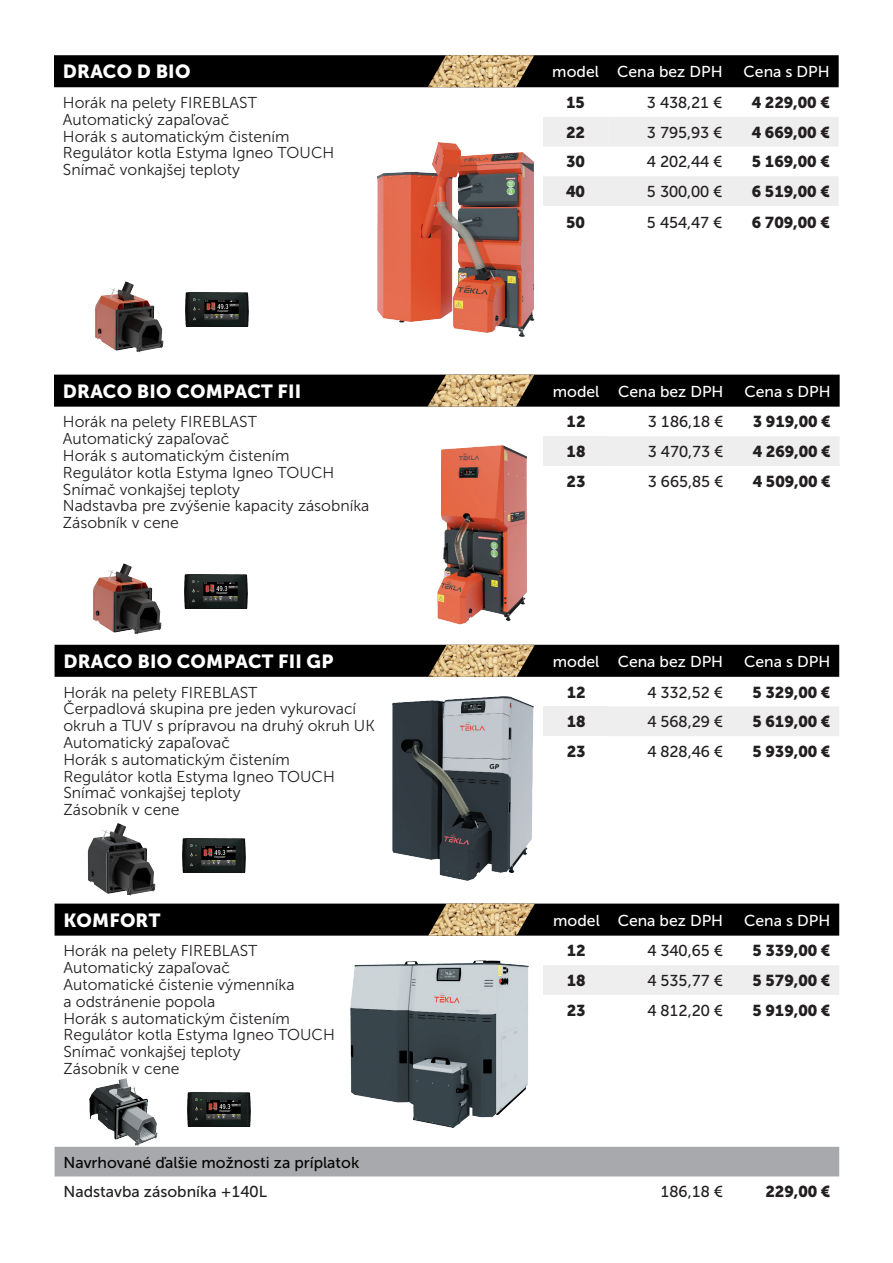
<style>
.page{position:relative;width:893px;height:1263px;background:#fff}
.page>*{position:absolute;margin:0;border:0;box-sizing:border-box;transform-origin:0 0}
.Tytul2{font:18.9px "Museo Sans 900";letter-spacing:.01em;color:#fff}
.Tytuł{font:15.75px "Museo Sans 300";color:#231f20}
.Body{font:15.75px "Museo Sans 500";color:#231f20}
.bold{font:15.75px "Museo Sans 900";color:#231f20}
.Body-2{font:15.75px "Museo Sans 500";color:#fff}
.Body-3{font:15.75px "Museo Sans 500";color:#040503}
.Tytuł-2{font:15.75px "Museo Sans 900";color:#231f20}
.Tytuł-3{font:15.75px "Museo Sans 500";color:#231f20}
</style>
<div class="page">
<div style="left:54px;top:55px;width:785px;height:32px;background:#000"></div>
<svg style="left:543px;top:117px;width:296px;height:89px"></svg>
<img style="left:428px;top:55px;width:106px;height:32px">
<img style="left:377px;top:142px;width:157px;height:194px">
<img style="left:186px;top:293px;width:63px;height:34px">
<img style="left:95px;top:281px;width:69px;height:71px">
<div style="left:54px;top:375px;width:786px;height:32px;background:#000"></div>
<div style="left:543px;top:436px;width:66px;height:30px;background:#eeeeef"></div>
<div style="left:609px;top:436px;width:231px;height:30px;background:#eeeeef"></div>
<img style="left:428px;top:375px;width:106px;height:32px">
<img style="left:437px;top:446px;width:90px;height:179px">
<img style="left:184px;top:575px;width:63px;height:34px">
<img style="left:93px;top:563px;width:69px;height:71px">
<div style="left:55px;top:903px;width:784px;height:33px;background:#000"></div>
<div style="left:544px;top:965px;width:65px;height:30px;background:#eeeeef"></div>
<div style="left:609px;top:965px;width:230px;height:30px;background:#eeeeef"></div>
<div style="left:55px;top:1147px;width:784px;height:29px;background:#a8a9ad"></div>
<img style="left:428px;top:903px;width:107px;height:33px">
<img style="left:187px;top:1092px;width:63px;height:34px">
<img style="left:89px;top:1078px;width:69px;height:68px">
<img style="left:351px;top:961px;width:177px;height:166px">
<div style="left:55px;top:645px;width:784px;height:32px;background:#000"></div>
<div style="left:544px;top:706px;width:65px;height:30px;background:#eeeeef"></div>
<div style="left:609px;top:707px;width:230px;height:29px;background:#eeeeef"></div>
<img style="left:428px;top:645px;width:107px;height:32px">
<img style="left:392px;top:696px;width:142px;height:185px">
<img style="left:183px;top:838px;width:63px;height:35px">
<img style="left:87px;top:823px;width:68px;height:72px">
<p class="Tytul2" style="left:63px;top:61px;width:129px">DRACO D BIO</p>
<p class="Body-2" style="left:552px;top:63px;width:48px">model</p>
<p class="Body-2" style="left:617px;top:63px;width:107px">Cena bez DPH</p>
<p class="Body-2" style="left:743px;top:63px;width:88px">Cena s DPH</p>
<p class="Tytuł" style="left:63px;top:94px;width:196px">Horák na pelety FIREBLAST</p>
<p class="Tytuł" style="left:63px;top:111px;width:168px">Automatický zapaľovač</p>
<p class="Tytuł" style="left:63px;top:128px;width:228px">Horák s automatickým čistením</p>
<p class="Tytuł" style="left:63px;top:144px;width:273px">Regulátor kotla Estyma Igneo TOUCH</p>
<p class="Tytuł" style="left:63px;top:161px;width:179px">Snímač vonkajšej teploty</p>
<p class="Tytuł-2" style="left:566px;top:94px;width:20px">15</p>
<p class="Body" style="left:647px;top:94px;width:77px">3 438,21 €</p>
<p class="bold" style="left:752px;top:94px;width:79px">4 229,00 €</p>
<p class="Tytuł-2" style="left:566px;top:123px;width:20px">22</p>
<p class="Body" style="left:647px;top:124px;width:77px">3 795,93 €</p>
<p class="bold" style="left:752px;top:123px;width:79px">4 669,00 €</p>
<p class="Tytuł-2" style="left:566px;top:153px;width:20px">30</p>
<p class="Body" style="left:647px;top:153px;width:77px">4 202,44 €</p>
<p class="bold" style="left:752px;top:153px;width:79px">5 169,00 €</p>
<p class="Tytuł-2" style="left:566px;top:183px;width:20px">40</p>
<p class="Body" style="left:647px;top:183px;width:77px">5 300,00 €</p>
<p class="bold" style="left:752px;top:183px;width:79px">6 519,00 €</p>
<p class="Tytuł-2" style="left:566px;top:213px;width:20px">50</p>
<p class="Body" style="left:647px;top:213px;width:77px">5 454,47 €</p>
<p class="bold" style="left:752px;top:213px;width:79px">6 709,00 €</p>
<p class="Tytul2" style="left:63px;top:380px;width:240px">DRACO BIO COMPACT FII</p>
<p class="Body-2" style="left:553px;top:382px;width:48px">model</p>
<p class="Body-2" style="left:618px;top:382px;width:107px">Cena bez DPH</p>
<p class="Body-2" style="left:744px;top:382px;width:88px">Cena s DPH</p>
<p class="Tytuł" style="left:63px;top:413px;width:196px">Horák na pelety FIREBLAST</p>
<p class="Tytuł" style="left:63px;top:430px;width:168px">Automatický zapaľovač</p>
<p class="Tytuł" style="left:63px;top:447px;width:228px">Horák s automatickým čistením</p>
<p class="Tytuł" style="left:63px;top:464px;width:273px">Regulátor kotla Estyma Igneo TOUCH</p>
<p class="Tytuł" style="left:63px;top:481px;width:179px">Snímač vonkajšej teploty</p>
<p class="Tytuł" style="left:63px;top:497px;width:308px">Nadstavba pre zvýšenie kapacity zásobníka</p>
<p class="Tytuł" style="left:63px;top:514px;width:118px">Zásobník v cene</p>
<p class="Tytuł-2" style="left:567px;top:413px;width:20px">12</p>
<p class="Body" style="left:648px;top:413px;width:77px">3 186,18 €</p>
<p class="bold" style="left:753px;top:413px;width:79px">3 919,00 €</p>
<p class="Tytuł-2" style="left:567px;top:443px;width:20px">18</p>
<p class="Body" style="left:648px;top:443px;width:77px">3 470,73 €</p>
<p class="bold" style="left:753px;top:443px;width:79px">4 269,00 €</p>
<p class="Tytuł-2" style="left:567px;top:472px;width:20px">23</p>
<p class="Body" style="left:648px;top:473px;width:77px">3 665,85 €</p>
<p class="bold" style="left:753px;top:472px;width:79px">4 509,00 €</p>
<p class="Tytul2" style="left:63px;top:650px;width:271px">DRACO BIO COMPACT FII GP</p>
<p class="Body-2" style="left:553px;top:653px;width:48px">model</p>
<p class="Body-2" style="left:618px;top:653px;width:107px">Cena bez DPH</p>
<p class="Body-2" style="left:744px;top:653px;width:88px">Cena s DPH</p>
<p class="Tytuł" style="left:63px;top:684px;width:196px">Horák na pelety FIREBLAST</p>
<p class="Tytuł" style="left:63px;top:700px;width:294px">Čerpadlová skupina pre jeden vykurovací</p>
<p class="Tytuł" style="left:63px;top:717px;width:313px">okruh a TUV s prípravou na druhý okruh UK</p>
<p class="Tytuł" style="left:63px;top:734px;width:168px">Automatický zapaľovač</p>
<p class="Tytuł" style="left:63px;top:751px;width:228px">Horák s automatickým čistením</p>
<p class="Tytuł" style="left:63px;top:768px;width:273px">Regulátor kotla Estyma Igneo TOUCH</p>
<p class="Tytuł" style="left:63px;top:784px;width:179px">Snímač vonkajšej teploty</p>
<p class="Tytuł" style="left:63px;top:801px;width:118px">Zásobník v cene</p>
<p class="Tytuł-2" style="left:567px;top:683px;width:20px">12</p>
<p class="Body" style="left:647px;top:683px;width:77px">4 332,52 €</p>
<p class="bold" style="left:752px;top:683px;width:79px">5 329,00 €</p>
<p class="Tytuł-2" style="left:567px;top:713px;width:20px">18</p>
<p class="Body" style="left:647px;top:713px;width:77px">4 568,29 €</p>
<p class="bold" style="left:752px;top:713px;width:79px">5 619,00 €</p>
<p class="Tytuł-2" style="left:567px;top:742px;width:20px">23</p>
<p class="Body" style="left:647px;top:743px;width:77px">4 828,46 €</p>
<p class="bold" style="left:752px;top:742px;width:79px">5 939,00 €</p>
<p class="Tytul2" style="left:63px;top:909px;width:98px">KOMFORT</p>
<p class="Body-2" style="left:553px;top:911px;width:48px">model</p>
<p class="Body-2" style="left:618px;top:911px;width:107px">Cena bez DPH</p>
<p class="Body-2" style="left:744px;top:911px;width:88px">Cena s DPH</p>
<p class="Tytuł" style="left:63px;top:942px;width:196px">Horák na pelety FIREBLAST</p>
<p class="Tytuł" style="left:63px;top:959px;width:168px">Automatický zapaľovač</p>
<p class="Tytuł" style="left:63px;top:976px;width:233px">Automatické čistenie výmenníka</p>
<p class="Tytuł" style="left:63px;top:993px;width:153px">a odstránenie popola</p>
<p class="Tytuł" style="left:63px;top:1010px;width:228px">Horák s automatickým čistením</p>
<p class="Tytuł" style="left:63px;top:1026px;width:273px">Regulátor kotla Estyma Igneo TOUCH</p>
<p class="Tytuł" style="left:63px;top:1043px;width:179px">Snímač vonkajšej teploty</p>
<p class="Tytuł" style="left:63px;top:1060px;width:118px">Zásobník v cene</p>
<p class="Tytuł-2" style="left:567px;top:942px;width:20px">12</p>
<p class="Body" style="left:647px;top:942px;width:77px">4 340,65 €</p>
<p class="bold" style="left:752px;top:942px;width:79px">5 339,00 €</p>
<p class="Tytuł-2" style="left:567px;top:971px;width:20px">18</p>
<p class="Body" style="left:647px;top:972px;width:77px">4 535,77 €</p>
<p class="bold" style="left:752px;top:971px;width:79px">5 579,00 €</p>
<p class="Tytuł-2" style="left:567px;top:1001px;width:20px">23</p>
<p class="Body" style="left:647px;top:1002px;width:77px">4 812,20 €</p>
<p class="bold" style="left:752px;top:1001px;width:79px">5 919,00 €</p>
<p class="Body-3" style="left:63px;top:1153px;width:297px">Navrhované ďalšie možnosti za príplatok</p>
<p class="Body" style="left:63px;top:1183px;width:205px">Nadstavba zásobníka +140L</p>
<p class="Tytuł-3" style="left:661px;top:1183px;width:64px">186,18 €</p>
<p class="bold" style="left:765px;top:1183px;width:66px">229,00 €</p>
</div>
